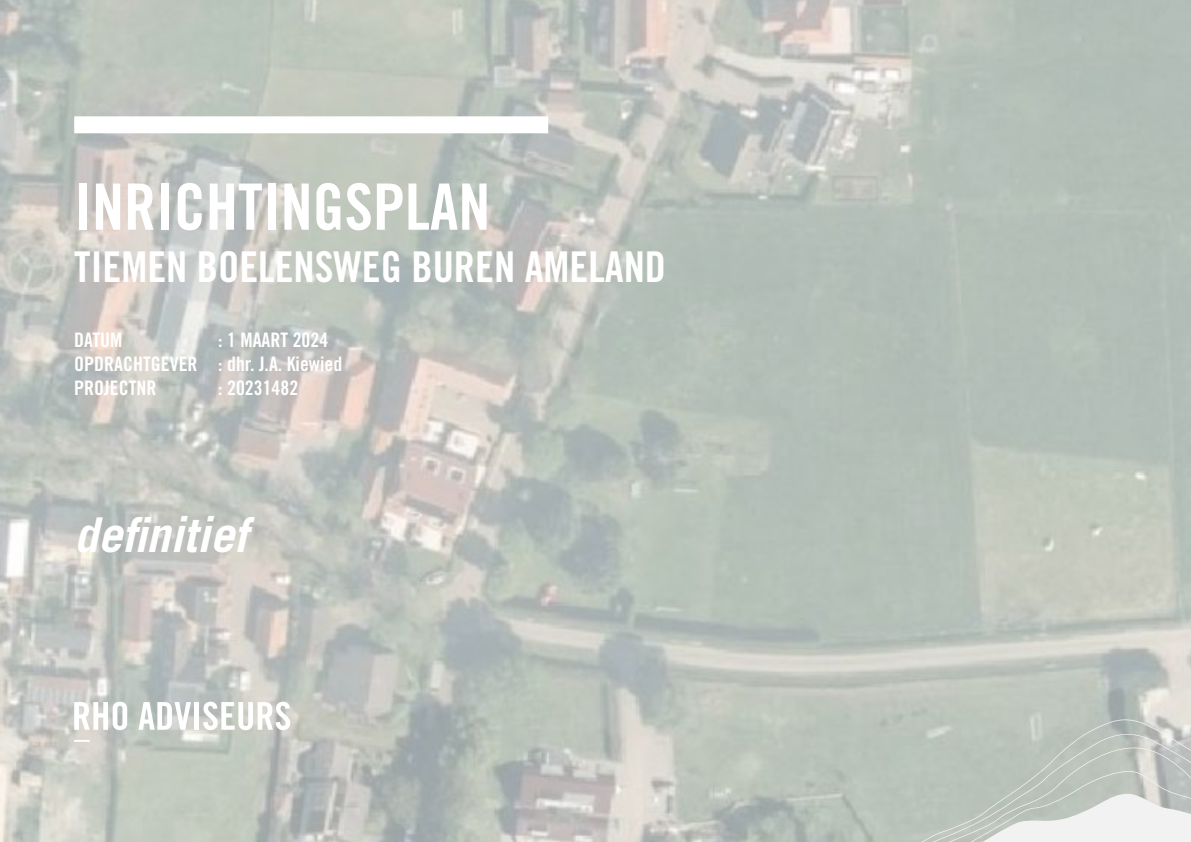
<style>
.page{position:relative;width:1191px;height:842px;background:#fff}
.page>*{position:absolute;margin:0;border:0;box-sizing:border-box;transform-origin:0 0}
.t1{font:64px "Trade Gothic LT Std Bd Cn 20";color:#fff}
.t2{font:italic 700 48px "Trade Gothic LT Std";color:#fff}
.t3{font:42.5px "Trade Gothic LT Std Bd Cn 20";color:#fff}
.t4{font:20px/24px "Trade Gothic LT Std Bd Cn 20";color:#fff}
</style>
<div class="page">
<img style="left:0;top:0;width:1191px;height:842px">
<div style="left:74px;top:116px;width:474px;height:17px;background:#fff"></div>
<svg style="left:74px;top:740px;width:16px;height:2px"></svg>
<svg style="left:138px;top:702px;width:53px;height:28px"></svg>
<div style="left:194px;top:702px;width:5px;height:28px;background:#fff"></div>
<svg style="left:203px;top:702px;width:87px;height:28px"></svg>
<svg style="left:74px;top:702px;width:53px;height:28px"></svg>
<svg style="left:918px;top:715px;width:273px;height:127px"></svg>
<h1 class="t1" style="left:74px;top:168px;width:418px">INRICHTINGSPLAN</h1>
<h3 class="t3" style="left:74px;top:241px;width:593px">TIEMEN BOELENSWEG BUREN AMELAND</h3>
<p class="t4" style="left:74px;top:328px;width:269px;text-indent:144px">: 1 MAART 2024<br>OPDRACHTGEVER : dhr. J.A. Kiewied<br>PROJECTNR</p>
<p class="t4" style="left:74px;top:328px;width:50px">DATUM</p>
<p class="t4" style="left:218px;top:376px;width:81px">: 20231482</p>
<h2 class="t2" style="left:74px;top:505px;width:175px">definitief</h2>
</div>
